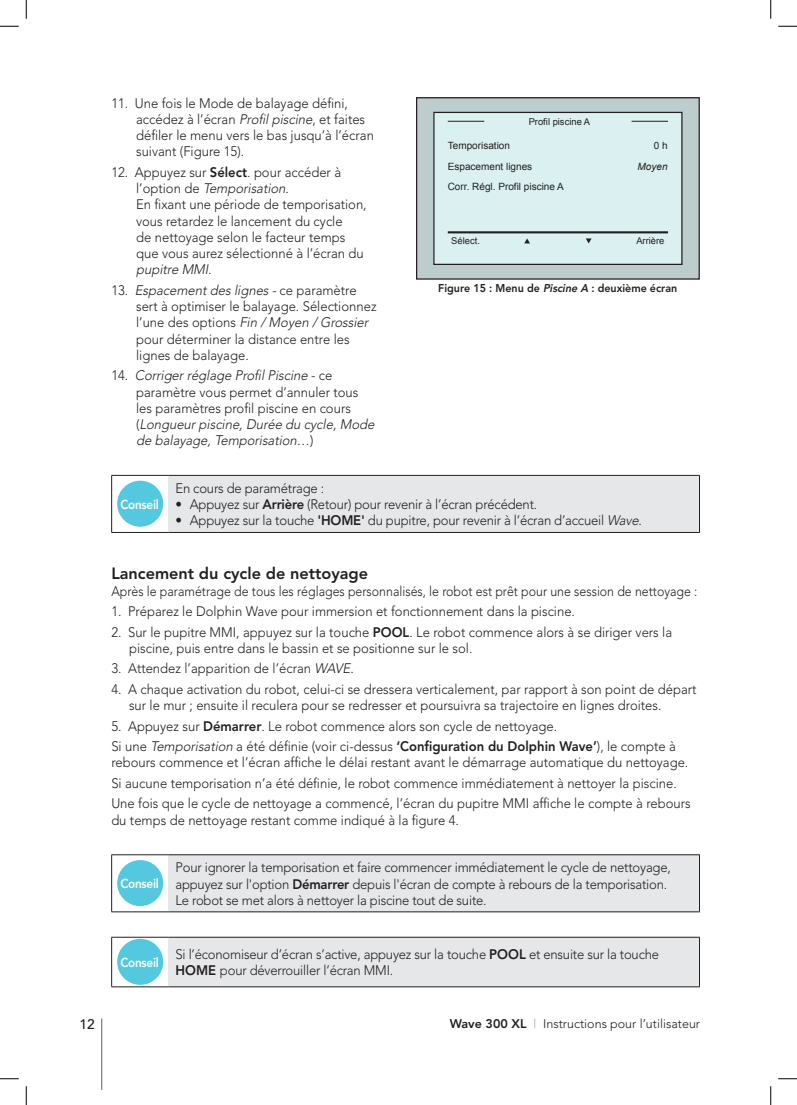
<style>
.page{position:relative;width:797px;height:1105px;background:#fff}
.page>*{position:absolute;margin:0;border:0;box-sizing:border-box;transform-origin:0 0}
.t1{font:800 16.25px "Avenir LT";color:#231f20}
.t2{font:300 13.75px/16.2px "Avenir LT";color:#231f20;scale:.95 1}
.t3{font:italic 300 13.75px/16.2px "Avenir LT";color:#231f20;scale:.95 1}
.t4{font:300 13.75px "Avenir LT";color:#231f20;scale:.9 1}
.t5{font:500 13.75px "Avenir LT";color:#231f20}
.t6{font:800 13px "Avenir";letter-spacing:-.02em;color:#fff;scale:.9 1}
.t7{font:300 12.5px "Avenir LT";color:#231f20}
.t8{font:800 11.25px "Avenir LT";color:#231f20;scale:.95 1}
.t9{font:10px "Arial";color:#231f20}
.t10{font:italic 10px "Arial";color:#231f20}
.t11{font:9.38px "Arial";color:#231f20}
.s1{font-style:italic}
.s2{font-weight:800}
.s3{font-style:normal}
.s4{font-family:"Avenir";font-weight:800}
.s5{font-weight:400;color:#a8a9ad}
</style>
<div class="page">
<hr style="left:101px;top:1018px;width:1px;height:71px;background:#808285">
<div style="left:168px;top:475px;width:531px;height:57px;background:#e6e7e9"></div>
<hr style="left:168px;top:475px;width:531px;height:1px;background:#231f20">
<hr style="left:699px;top:476px;width:1px;height:56px;background:#231f20">
<hr style="left:168px;top:532px;width:531px;height:1px;background:#231f20">
<hr style="left:111px;top:475px;width:57px;height:1px;background:#231f20">
<hr style="left:111px;top:476px;width:1px;height:56px;background:#231f20">
<hr style="left:111px;top:532px;width:57px;height:1px;background:#231f20">
<div style="left:168px;top:855px;width:531px;height:57px;background:#e6e7e9"></div>
<hr style="left:168px;top:854px;width:531px;height:1px;background:#231f20">
<hr style="left:699px;top:855px;width:1px;height:56px;background:#231f20">
<hr style="left:168px;top:911px;width:531px;height:1px;background:#231f20">
<hr style="left:111px;top:854px;width:57px;height:1px;background:#231f20">
<hr style="left:111px;top:855px;width:1px;height:56px;background:#231f20">
<hr style="left:111px;top:911px;width:57px;height:1px;background:#231f20">
<div style="left:168px;top:937px;width:531px;height:50px;background:#e6e7e9"></div>
<hr style="left:168px;top:937px;width:531px;height:1px;background:#231f20">
<hr style="left:699px;top:937px;width:1px;height:49px;background:#231f20">
<hr style="left:168px;top:986px;width:531px;height:1px;background:#231f20">
<hr style="left:111px;top:937px;width:57px;height:1px;background:#231f20">
<hr style="left:111px;top:937px;width:1px;height:49px;background:#231f20">
<hr style="left:111px;top:986px;width:57px;height:1px;background:#231f20">
<div style="left:416px;top:98px;width:283px;height:181px;background:#bdcccd"></div>
<div style="left:416px;top:97px;width:283px;height:183px;border:1px solid #231f20"></div>
<div style="left:434px;top:112px;width:248px;height:152px;background:#dbf0f1"></div>
<div style="left:433px;top:112px;width:249px;height:153px;border:1px solid #231f20"></div>
<hr style="left:448px;top:231px;width:220px;height:2px;background:#231f20">
<svg style="left:586px;top:238px;width:5px;height:5px"></svg>
<svg style="left:524px;top:238px;width:6px;height:5px"></svg>
<hr style="left:448px;top:121px;width:36px;height:1px;background:#231f20">
<hr style="left:631px;top:121px;width:37px;height:1px;background:#231f20">
<div style="left:117px;top:481px;width:46px;height:46px;background:#54c8df;border-radius:50%"></div>
<div style="left:117px;top:860px;width:46px;height:46px;background:#54c8df;border-radius:50%"></div>
<div style="left:117px;top:939px;width:46px;height:46px;background:#54c8df;border-radius:50%"></div>
<svg style="left:0;top:25px;width:19px;height:2px"></svg>
<svg style="left:778px;top:25px;width:19px;height:2px"></svg>
<svg style="left:0;top:1078px;width:19px;height:1px"></svg>
<svg style="left:778px;top:1078px;width:19px;height:1px"></svg>
<svg style="left:25px;top:0;width:2px;height:19px"></svg>
<svg style="left:25px;top:1086px;width:2px;height:19px"></svg>
<svg style="left:770px;top:0;width:1px;height:19px"></svg>
<svg style="left:770px;top:1086px;width:1px;height:19px"></svg>
<p class="t2" style="left:136px;top:95px;width:252px;text-indent:-25px">11. Une fois le Mode de balayage défini, accédez à l’écran <span class="s1">Profilpiscine</span>, et faites défiler le menu vers le bas jusqu’à l’écran suivant (Figure 15).</p>
<p class="t2" style="left:136px;top:164px;width:244px;text-indent:-25px">12. Appuyez sur <span class="s2">Sélect</span>. pour accéder à<br>l ’ o pt i o n d e <span class="s1">Temporisation</span>.<br>En fixant une période de temporisation, vous retardez le lancement du cycle<br>de nettoyage selon le facteur temps que vous aurez sélectionné à l’écran du <span class="s1">pupitre MMI.</span></p>
<p class="t2" style="left:136px;top:282px;width:254px;text-indent:-25px">1 3 . <span class="s1">Espacementdes lignes -</span>ce p a ra m èt re sert à optimiser le balayage. Sélectionnez l ’ u n e d e s o pt i o n s <span class="s1">Fin /Moyen /Grossier </span>pour déterminer la distance entre les lignes de balayage.</p>
<p class="t3" style="left:136px;top:367px;width:255px;text-indent:-25px"><span class="s3">1 4 .</span> Corrigerréglage ProfilPiscine <span class="s3">- c e paramètre vous permet d’annuler tous les paramètres profil piscine en cours<br>(</span> Longueurpiscine,Durée du cycle,Mode de balayage,Temporisation<span class="s3">… )</span></p>
<p class="t2" style="left:175px;top:480px;width:158px">En cours de paramétrage :</p>
<p class="t2" style="left:175px;top:496px;width:382px">• Appuyez sur <span class="s2">Arrière</span> (Retour) pour revenir à l’écran précédent.</p>
<p class="t2" style="left:175px;top:513px;width:175px">• Appuyez sur la touche <span class="s2">'HOME</span></p>
<p class="t2" style="left:361px;top:513px;width:297px"><span class="s2">'</span> du pupitre, pour revenir à l’écran d’accueil <span class="s1">Wave</span>.</p>
<p class="t1" style="left:111px;top:564px;width:258px">Lancement du cycle de nettoyage</p>
<p class="t4" style="left:111px;top:583px;width:652px">Après le paramétrage de tous les réglages personnalisés, le robot est prêt pour une session de nettoyage :</p>
<p class="t2" style="left:111px;top:603px;width:489px">1. Préparez le Dolphin Wave pour immersion et fonctionnement dans la piscine.</p>
<p class="t2" style="left:111px;top:624px;width:287px">2. Sur le pupitre MMI, appuyez sur la touche <span class="s2">POO</span></p>
<p class="t11" style="left:528px;top:116px;width:63px">Profil piscine A</p>
<p class="t9" style="left:448px;top:140px;width:64px">Temporisation</p>
<p class="t9" style="left:653px;top:140px;width:15px">0 h</p>
<p class="t9" style="left:448px;top:161px;width:86px">Espacement lignes</p>
<p class="t10" style="left:637px;top:161px;width:32px">Moyen</p>
<p class="t9" style="left:448px;top:181px;width:118px">Corr. Régl. Profil piscine A</p>
<p class="t11" style="left:451px;top:235px;width:30px">Sélect.</p>
<p class="t11" style="left:636px;top:235px;width:30px">Arrière</p>
<p class="t8" style="left:438px;top:281px;width:253px">Figure 15 : Menu de <span class="s1">Piscine A</span> : deuxième écran</p>
<p class="t6" style="left:120px;top:496px;width:44px">Conseil</p>
<p class="t2" style="left:129px;top:624px;width:573px;text-indent:273px"><span class="s2">L</span>. Le robot commence alors à se diriger vers la piscine, puis entre dans le bassin et se positionne sur le sol.</p>
<p class="t2" style="left:111px;top:661px;width:257px">3. Attendez l’apparition de l’écran <span class="s1">WAVE</span>.</p>
<p class="t2" style="left:129px;top:681px;width:599px;text-indent:-18px">4. A chaque activation du robot, celui-ci se dressera verticalement, par rapport à son point de départ sur le mur ; ensuite il reculera pour se redresser et poursuivra sa trajectoire en lignes droites.</p>
<p class="t2" style="left:111px;top:716px;width:596px;line-height:20.5px">5. Appuyez sur <span class="s2">Démarrer</span>. Le robot commence alors son cycle de nettoyage.<br>Si une <span class="s1">Temporisation</span> a été définie (voir ci-dessus <span class="s2">‘Configuration du Dolphin Wave’</span>), le compte à</p>
<p class="t2" style="left:111px;top:752px;width:611px;line-height:20.5px">rebours commence et l’écran affiche le délai restant avant le démarrage automatique du nettoyage.<br>Si aucune temporisation n’a été définie, le robot commence immédiatement à nettoyer la piscine.<br>Une fois que le cycle de nettoyage a commencé, l’écran du pupitre MMI affiche le compte à rebours</p>
<p class="t2" style="left:111px;top:812px;width:367px">du temps de nettoyage restant comme indiqué à la figure 4.</p>
<p class="t2" style="left:175px;top:859px;width:523px">Pour ignorer la temporisation et faire commencer immédiatement le cycle de nettoyage, appuyez sur l'option <span class="s4">Démarrer</span> depuis l'écran de compte à rebours de la temporisation.<br>Le robot se met alors à nettoyer la piscine tout de suite.</p>
<p class="t6" style="left:120px;top:876px;width:44px">Conseil</p>
<p class="t6" style="left:120px;top:954px;width:44px">Conseil</p>
<p class="t2" style="left:175px;top:946px;width:510px">Si l’économiseur d’écran s’active, appuyez sur la touche <span class="s4">POOL</span> et ensuite sur la touche<br><span class="s4">HOME</span> pour déverrouiller l’écran MMI.</p>
<p class="t5" style="left:79px;top:1016px;width:17px">12</p>
<p class="t7" style="left:450px;top:1016px;width:252px"><span class="s2">Wave 300 XL</span> <span class="s5">|</span> Instructions pour l’utilisateur</p>
</div>
